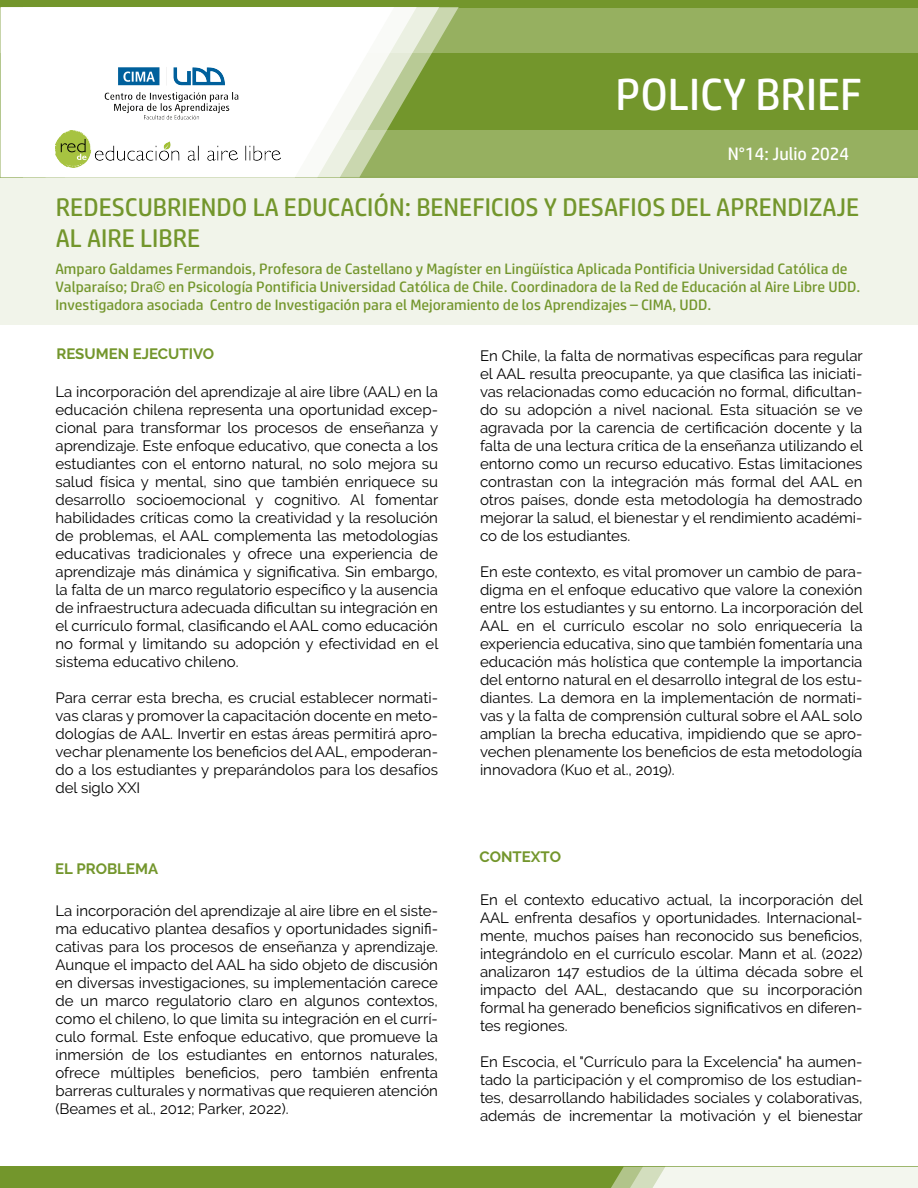
<style>
.page{position:relative;width:918px;height:1188px;background:#fff}
.page>*{position:absolute;margin:0;border:0;box-sizing:border-box;transform-origin:0 0}
.t1{font:45px "HP Simplified W02";color:#fff}
.t2{font:25.5px/30.6px "HP Simplified W02";color:#73962c}
.t3{font:18px "HP Simplified W02";color:#fff}
.t4{font:15px/18px "Raleway";color:#000;text-align:justify}
.t5{font:15px/18px "HP Simplified W02";color:#73962c;scale:1.04 1}
.t6{font:700 15px "Raleway";color:#73962c}
</style>
<div class="page">
<div style="left:0;top:1167px;width:918px;height:21px;background:#73962c"></div>
<div style="left:0;top:176px;width:918px;height:149px;background:#f1f4ea"></div>
<div style="left:0;top:0;width:918px;height:7px;background:#73962c"></div>
<div style="left:0;top:7px;width:918px;height:170px;background:#96b060"></div>
<div style="left:0;top:53px;width:918px;height:77px;background:#73962c"></div>
<svg style="left:394px;top:7px;width:64px;height:111px"></svg>
<svg style="left:1px;top:7px;width:393px;height:170px;background:#f9faf6"></svg>
<svg style="left:611px;top:1167px;width:307px;height:21px;background:#e9efe0"></svg>
<img style="left:56px;top:130px;width:224px;height:38px">
<img style="left:100px;top:59px;width:146px;height:67px">
<h1 class="t1" style="left:616px;top:69px;width:248px">POLICY BRIEF</h1>
<p class="t3" style="left:728px;top:144px;width:123px">N°14: Julio 2024</p>
<h2 class="t2" style="left:56px;top:192px;width:805px">REDESCUBRIENDO LA EDUCACIÓN: BENEFICIOS Y DESAFIOS DEL APRENDIZAJE<br>AL AIRE LIBRE</h2>
<p class="t5" style="left:55px;top:259px;width:776px">Amparo Galdames Fermandois, Profesora de Castellano y Magíster en Lingüística Aplicada Pontificia Universidad Católica de<br>Valparaíso; Dra© en Psicología Pontificia Universidad Católica de Chile. Coordinadora de la Red de Educación al Aire Libre UDD.<br>Investigadora asociada Centro de Investigación para el Mejoramiento de los Aprendizajes – CIMA, UDD.</p>
<p class="t6" style="left:57px;top:345px;width:159px">RESUMEN EJECUTIVO</p>
<p class="t4" style="left:56px;top:382px;width:384px">La incorporación del aprendizaje al aire libre (AAL) en la educación chilena representa una oportunidad excep&shy;cional para transformar los procesos de enseñanza y aprendizaje. Este enfoque educativo, que conecta a los estudiantes con el entorno natural, no solo mejora su salud física y mental, sino que también enriquece su desarrollo socioemocional y cognitivo. Al fomentar habilidades críticas como la creatividad y la resolución de problemas, el AAL complementa las metodologías educativas tradicionales y ofrece una experiencia de aprendizaje más dinámica y significativa. Sin embargo, la falta de un marco regulatorio específico y la ausencia de infraestructura adecuada dificultan su integración en el currículo formal, clasificando el AAL como educación no formal y limitando su adopción y efectividad en el sistema educativo chileno.</p>
<p class="t4" style="left:56px;top:688px;width:384px">Para cerrar esta brecha, es crucial establecer normati&shy;vas claras y promover la capacitación docente en meto&shy;dologías de AAL. Invertir en estas áreas permitirá apro&shy;vechar plenamente los beneficios del AAL, empoderan&shy;do a los estudiantes y preparándolos para los desafíos del siglo XXI</p>
<p class="t6" style="left:55px;top:860px;width:105px">EL PROBLEMA</p>
<p class="t4" style="left:56px;top:901px;width:384px">La incorporación del aprendizaje al aire libre en el siste&shy;ma educativo plantea desafíos y oportunidades signifi&shy;cativas para los procesos de enseñanza y aprendizaje.<br>Aunque el impacto del AAL ha sido objeto de discusión en diversas investigaciones, su implementación carece de un marco regulatorio claro en algunos contextos, como el chileno, lo que limita su integración en el currí&shy;culo formal. Este enfoque educativo, que promueve la inmersión de los estudiantes en entornos naturales, ofrece múltiples beneficios, pero también enfrenta barreras culturales y normativas que requieren atención (Beames et al., 2012; Parker, 2022).</p>
<p class="t4" style="left:480px;top:346px;width:384px">En Chile, la falta de normativas específicas para regular el AAL resulta preocupante, ya que clasifica las iniciati&shy;vas relacionadas como educación no formal, dificultan&shy;do su adopción a nivel nacional. Esta situación se ve agravada por la carencia de certificación docente y la falta de una lectura crítica de la enseñanza utilizando el entorno como un recurso educativo. Estas limitaciones contrastan con la integración más formal del AAL en otros países, donde esta metodología ha demostrado mejorar la salud, el bienestar y el rendimiento académi&shy;co de los estudiantes.</p>
<p class="t4" style="left:480px;top:562px;width:384px">En este contexto, es vital promover un cambio de para&shy;digma en el enfoque educativo que valore la conexión entre los estudiantes y su entorno. La incorporación del AAL en el currículo escolar no solo enriquecería la experiencia educativa, sino que también fomentaría una educación más holística que contemple la importancia del entorno natural en el desarrollo integral de los estu&shy;diantes. La demora en la implementación de normati&shy;vas y la falta de comprensión cultural sobre el AAL solo amplían la brecha educativa, impidiendo que se apro&shy;vechen plenamente los beneficios de esta metodología innovadora (Kuo et al., 2019).</p>
<p class="t6" style="left:480px;top:849px;width:83px">CONTEXTO</p>
<p class="t4" style="left:480px;top:891px;width:384px">En el contexto educativo actual, la incorporación del AAL enfrenta desafíos y oportunidades. Internacional&shy;mente, muchos países han reconocido sus beneficios, integrándolo en el currículo escolar. Mann et al. (2022) analizaron 147 estudios de la última década sobre el impacto del AAL, destacando que su incorporación formal ha generado beneficios significativos en diferen&shy;tes regiones.</p>
<p class="t4" style="left:480px;top:1053px;width:384px">En Escocia, el "Currículo para la Excelencia" ha aumen&shy;tado la participación y el compromiso de los estudian&shy;tes, desarrollando habilidades sociales y colaborativas, además de incrementar la motivación y el bienestar</p>
</div>
